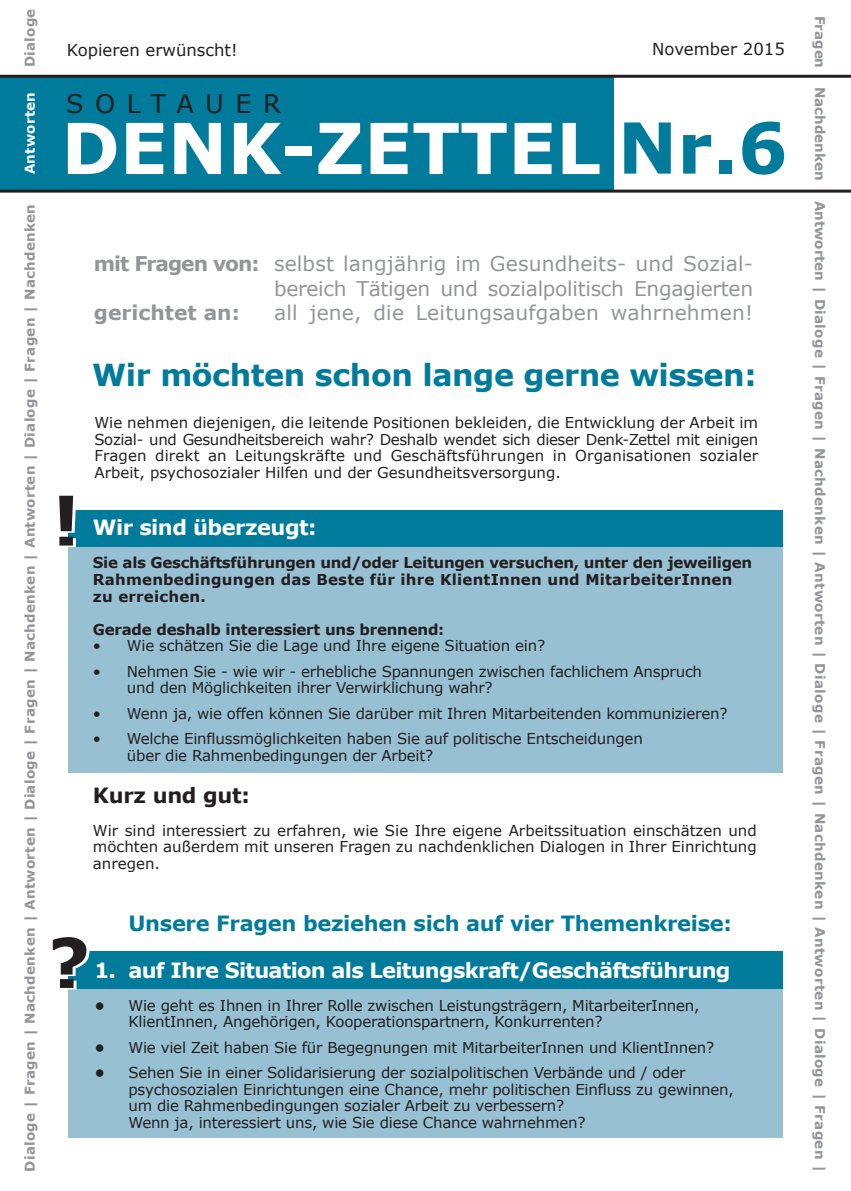
<style>
.page{position:relative;width:851px;height:1191px;background:#fff}
.page>*{position:absolute;margin:0;border:0;box-sizing:border-box;transform-origin:0 0}
.t1{font:700 70.35px "Verdana";color:#fff}
.t2{font:700 68.55px "Verdana";color:#231f20}
.t3{font:700 30.3px "Verdana";letter-spacing:-.015em;color:#007b9c}
.t4{font:25.5px "Verdana";letter-spacing:.45em;color:#231f20}
.t5{font:700 21px "Verdana";letter-spacing:-.035em;color:#fff}
.t6{font:700 21px "Verdana";letter-spacing:-.015em;color:#007b9c}
.t7{font:700 21px "Verdana";letter-spacing:-.015em;color:#231f20}
.t8{font:20.25px/24.3px "Verdana";letter-spacing:-.015em;color:#939598;text-align:right}
.t9{font:20.25px "Verdana";letter-spacing:.005em;color:#939598}
.t10{font:700 20.25px "Verdana";color:#939598}
.t11{font:16.5px "Verdana";color:#231f20}
.t12{font:15px/16.5px "Verdana";letter-spacing:-.015em;color:#231f20}
.t13{font:700 15px/16.5px "Verdana";letter-spacing:.015em;color:#231f20}
.t14{font:700 15px "Verdana";letter-spacing:-.015em;color:#231f20}
.t15{font:700 13.5px "Verdana";letter-spacing:.02em;color:#939598}
.t16{font:700 13.5px "Verdana";color:#939598}
.t17{font:700 13.5px "Verdana";letter-spacing:.02em;color:#fff}
.s1{color:#007b9c}
.s2{font-weight:700}
</style>
<div class="page">
<div style="left:0;top:76px;width:614px;height:115px;background:#007b9c"></div>
<hr style="left:0;top:75px;width:850px;height:3px;background:#231f20">
<hr style="left:0;top:190px;width:850px;height:3px;background:#231f20">
<div style="left:68px;top:510px;width:714px;height:38px;background:#007b9c"></div>
<div style="left:68px;top:547px;width:714px;height:225px;background:#97c0d3"></div>
<div style="left:68px;top:951px;width:714px;height:38px;background:#007b9c"></div>
<div style="left:68px;top:989px;width:714px;height:149px;background:#97c0d3"></div>
<div style="left:58px;top:944px;width:21px;height:21px;background:#fff;border-radius:50%"></div>
<p class="t15" style="left:21px;top:67px;width:60px;rotate:-90deg">Dialoge</p>
<p class="t17" style="left:21px;top:174px;width:84px;rotate:-90deg">Antworten</p>
<p class="t15" style="left:21px;top:1171px;width:969px;rotate:-90deg">Dialoge | Fragen | Nachdenken | Antworten | Dialoge | Fragen | Nachdenken | Antworten | Dialoge | Fragen | Nachdenken</p>
<p class="t11" style="left:67px;top:39px;width:172px">Kopieren erwünscht!</p>
<p class="t11" style="left:652px;top:39px;width:134px">November 2015</p>
<h3 class="t4" style="left:66px;top:87px;width:216px">SOLTAUER</h3>
<h1 class="t1" style="left:61px;top:103px;width:727px">DENK-ZETTEL <span class="s1">Nr.6</span></h1>
<h3 class="t8" style="left:94px;top:251px;width:660px"><span class="s2">mit Fragen von:</span> selbst langjährig im Gesundheits- und Sozial&shy;bereich Tätigen und sozialpolitisch Engagierten</h3>
<h3 class="t10" style="left:94px;top:300px;width:147px">gerichtet an:</h3>
<h3 class="t9" style="left:274px;top:300px;width:480px">all jene, die Leitungsaufgaben wahrnehmen!</h3>
<h3 class="t3" style="left:92px;top:356px;width:666px">Wir möchten schon lange gerne wissen:</h3>
<h2 class="t2" style="left:52px;top:476px;width:29px">!</h2>
<p class="t12" style="left:94px;top:414px;width:665px;text-align:justify">Wie nehmen diejenigen, die leitende Positionen bekleiden, die Entwicklung der Arbeit im Sozial- und Gesundheitsbereich wahr? Deshalb wendet sich dieser Denk-Zettel mit einigen Fragen direkt an Leitungskräfte und Geschäftsführungen in Organisationen sozialer Arbeit, psychosozialer Hilfen und der Gesundheitsversorgung.</p>
<h3 class="t5" style="left:93px;top:514px;width:225px">Wir sind überzeugt:</h3>
<p class="t13" style="left:93px;top:554px;width:660px">Sie als Geschäftsführungen und/oder Leitungen versuchen, unter den jeweiligen<br>Rahmenbedingungen das Beste für ihre KlientInnen und MitarbeiterInnen zu erreichen.</p>
<p class="t14" style="left:93px;top:619px;width:353px">Gerade deshalb interessiert uns brennend:</p>
<p class="t12" style="left:93px;top:637px;width:453px">• Wie schätzen Sie die Lage und Ihre eigene Situation ein?</p>
<p class="t12" style="left:127px;top:662px;width:576px;text-indent:-34px">• Nehmen Sie - wie wir - erhebliche Spannungen zwischen fachlichem Anspruch und den Möglichkeiten ihrer Verwirklichung wahr?</p>
<p class="t12" style="left:93px;top:704px;width:636px">• Wenn ja, wie offen können Sie darüber mit Ihren Mitarbeitenden kommunizieren?</p>
<p class="t12" style="left:127px;top:730px;width:517px;text-indent:-34px">• Welche Einflussmöglichkeiten haben Sie auf politische Entscheidungen über die Rahmenbedingungen der Arbeit?</p>
<h3 class="t7" style="left:93px;top:781px;width:158px">Kurz und gut:</h3>
<p class="t12" style="left:93px;top:821px;width:665px;text-align:justify">Wir sind interessiert zu erfahren, wie Sie Ihre eigene Arbeitssituation einschätzen und möchten außerdem mit unseren Fragen zu nachdenklichen Dialogen in Ihrer Einrichtung anregen.</p>
<h2 class="t2" style="left:48px;top:919px;width:44px">?</h2>
<h3 class="t6" style="left:128px;top:909px;width:605px">Unsere Fragen beziehen sich auf vier Themenkreise:</h3>
<h3 class="t5" style="left:94px;top:956px;width:637px">1. auf Ihre Situation als Leitungskraft/Geschäftsführung</h3>
<p class="t12" style="left:128px;top:996px;width:572px;text-indent:-34px"><span class="s2">•</span> Wie geht es Ihnen in Ihrer Rolle zwischen Leistungsträgern, MitarbeiterInnen,<br>KlientInnen, Angehörigen, Kooperationspartnern, Konkurrenten?</p>
<p class="t12" style="left:94px;top:1038px;width:621px"><span class="s2">•</span> Wie viel Zeit haben Sie für Begegnungen mit MitarbeiterInnen und KlientInnen?</p>
<p class="t12" style="left:128px;top:1064px;width:607px;text-indent:-34px"><span class="s2">•</span> Sehen Sie in einer Solidarisierung der sozialpolitischen Verbände und / oder psychosozialen Einrichtungen eine Chance, mehr politischen Einfluss zu gewinnen, um die Rahmenbedingungen sozialer Arbeit zu verbessern?<br>Wenn ja, interessiert uns, wie Sie diese Chance wahrnehmen?</p>
<p class="t15" style="left:828px;top:16px;width:54px;rotate:90deg">Fragen</p>
<p class="t16" style="left:828px;top:87px;width:95px;rotate:90deg">Nachdenken</p>
<p class="t15" style="left:828px;top:201px;width:972px;rotate:90deg">Antworten | Dialoge | Fragen | Nachdenken | Antworten | Dialoge | Fragen | Nachdenken | Antworten | Dialoge | Fragen |</p>
</div>
